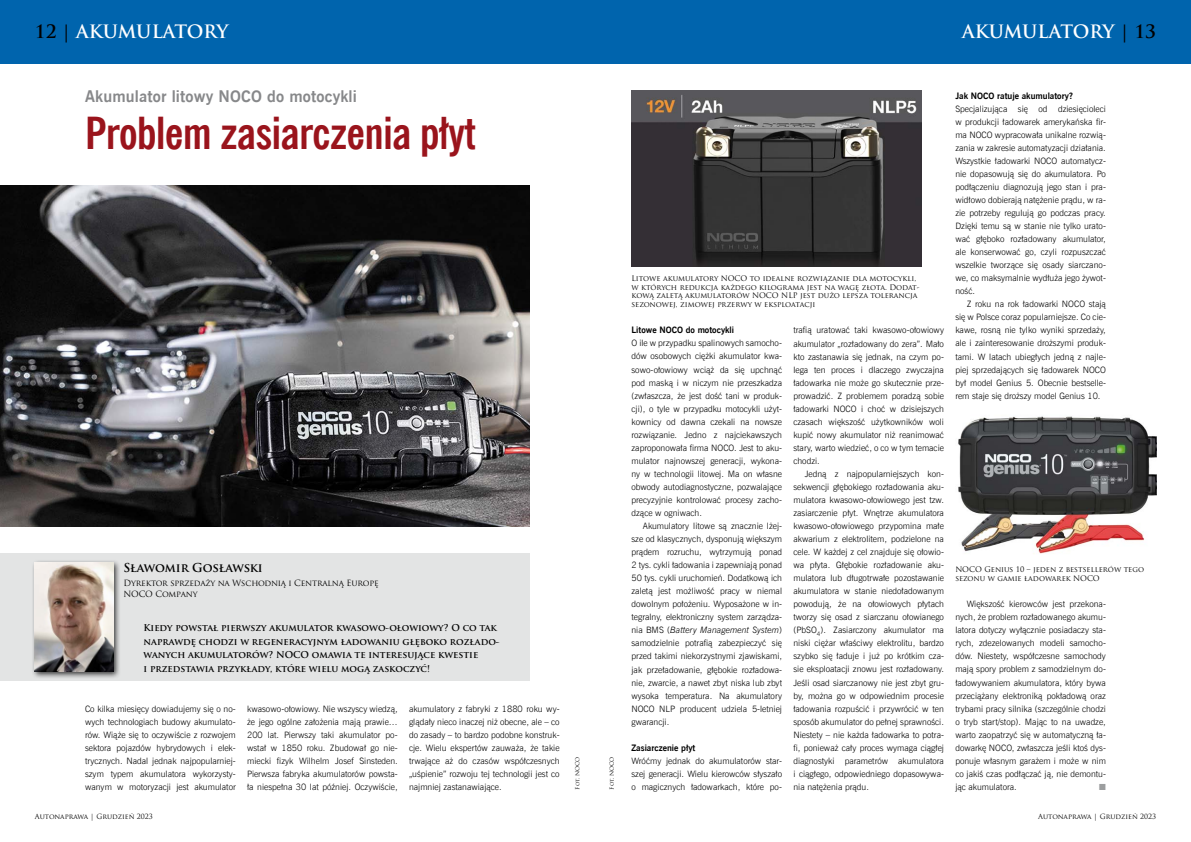
<style>
.page{position:relative;width:1191px;height:842px;background:#fff}
.page>*{position:absolute;margin:0;border:0;box-sizing:border-box;transform-origin:0 0}
.t1{font:700 44px "News Goth Cn EU";letter-spacing:-.015em;color:#9a141c}
.t2{font:700 18px "Trajan Pro";letter-spacing:-.01em;color:#fff}
.t3{font:700 16px "News Goth EU";letter-spacing:.01em;color:#87888a}
.t4{font:700 12px "Trajan Pro";letter-spacing:-.01em;color:#000}
.t5{font:700 9.2px/13.5px "Trajan Pro";color:#000}
.t6{font:8.8px/13px "News Goth Lt EU";color:#000;text-align:justify}
.t7{font:700 8.8px "News Goth EU";color:#000}
.t8{font:8.8px "Zapf Dingbats ITC";color:#9c9e9f}
.t9{font:8.4px/10.8px "Trajan Pro";letter-spacing:-.02em;color:#000}
.t10{font:7.5px/8.5px "Trajan Pro";color:#000}
.t11{font:7px "Trajan Pro";color:#000}
.t12{font:5.5px "Trajan Pro";letter-spacing:-.01em;color:#000}
.s1{color:#000}
.s2{font-style:italic}
</style>
<div class="page">
<div style="left:0;top:0;width:595px;height:64px;background:#0064ad"></div>
<div style="left:595px;top:0;width:596px;height:64px;background:#0064ad"></div>
<img style="left:958px;top:416px;width:198px;height:138px">
<img style="left:0;top:185px;width:529px;height:341px">
<div style="left:0;top:553px;width:529px;height:128px;background:#e3e4e4"></div>
<div style="left:31px;top:559px;width:90px;height:120px;background:#000;opacity:.75"></div>
<img style="left:35px;top:563px;width:78px;height:108px">
<img style="left:631px;top:90px;width:290px;height:176px">
<h2 class="t2" style="left:35px;top:20px;width:195px"><span class="s1">12 |</span> AKUMULATORY</h2>
<h2 class="t2" style="left:962px;top:20px;width:195px">AKUMULATORY <span class="s1">| 13</span></h2>
<h3 class="t3" style="left:85px;top:87px;width:273px">Akumulator litowy NOCO do motocykli</h3>
<h1 class="t1" style="left:85px;top:106px;width:392px">Problem zasiarczenia płyt</h1>
<h3 class="t4" style="left:124px;top:560px;width:141px">Sławomir Gosławski</h3>
<p class="t9" style="left:124px;top:577px;width:256px">Dyrektor sprzedaży na Wschodnią i Centralną Europę<br>NOCO Company</p>
<p class="t5" style="left:144px;top:621px;width:358px">Kiedy powstał pierwszy akumulator kwasowo-ołowiowy? O co tak naprawdę chodzi w regeneracyjnym ładowaniu głęboko rozłado&shy;wanych akumulatorów? NOCO omawia te interesujące kwestie<br>i przedstawia przykłady, które wielu mogą zaskoczyć!</p>
<p class="t6" style="left:85px;top:702px;width:152px">Co kilka miesięcy dowiadujemy się o no&shy;wych technologiach budowy akumulato&shy;rów. Wiąże się to oczywiście z rozwojem sektora pojazdów hybrydowych i elek&shy;trycznych. Nadal jednak najpopularniej&shy;szym typem akumulatora wykorzysty&shy;wanym w motoryzacji jest akumulator</p>
<p class="t11" style="left:35px;top:812px;width:119px">Autonaprawa | Grudzień 2023</p>
<p class="t6" style="left:247px;top:702px;width:152px">kwasowo-ołowiowy. Nie wszyscy wiedzą, że jego ogólne założenia mają prawie… 200 lat. Pierwszy taki akumulator po&shy;wstał w 1850 roku. Zbudował go nie&shy;miecki fizyk Wilhelm Josef Sinsteden.<br>Pierwsza fabryka akumulatorów powsta&shy;ła niespełna 30 lat później. Oczywiście,</p>
<p class="t6" style="left:409px;top:702px;width:152px">akumulatory z fabryki z 1880 roku wy&shy;glądały nieco inaczej niż obecne, ale – co do zasady – to bardzo podobne konstruk&shy;cje. Wielu ekspertów zauważa, że takie trwające aż do czasów współczesnych „uśpienie” rozwoju tej technologii jest co najmniej zastanawiające.</p>
<p class="t12" style="left:574px;top:789px;width:35px;rotate:-90deg">Fot. NOCO</p>
<p class="t12" style="left:608px;top:789px;width:35px;rotate:-90deg">Fot. NOCO</p>
<p class="t10" style="left:631px;top:274px;width:289px">Litowe akumulatory NOCO to idealne rozwiązanie dla motocykli, w których redukcja każdego kilograma jest na wagę złota. Dodat&shy;kową zaletą akumulatorów NOCO NLP jest dużo lepsza tolerancja sezonowej, zimowej przerwy w eksploatacji</p>
<p class="t7" style="left:631px;top:325px;width:104px">Litowe NOCO do motocykli</p>
<p class="t6" style="left:631px;top:337px;width:152px">O ile w przypadku spalinowych samocho&shy;dów osobowych ciężki akumulator kwa&shy;sowo-ołowiowy wciąż da się upchnąć pod maską i w niczym nie przeszkadza (zwłaszcza, że jest dość tani w produk&shy;cji), o tyle w przypadku motocykli użyt&shy;kownicy od dawna czekali na nowsze rozwiązanie. Jedno z najciekawszych zaproponowała firma NOCO. Jest to aku&shy;mulator najnowszej generacji, wykona&shy;ny w technologii litowej. Ma on własne obwody autodiagnostyczne, pozwalające precyzyjnie kontrolować procesy zacho&shy;dzące w ogniwach.</p>
<p class="t6" style="left:631px;top:519px;width:152px;text-indent:11px">Akumulatory litowe są znacznie lżej&shy;sze od klasycznych, dysponują większym prądem rozruchu, wytrzymują ponad 2 tys. cykli ładowania i zapewniają ponad 50 tys. cykli uruchomień. Dodatkową ich zaletą jest możliwość pracy w niemal dowolnym położeniu. Wyposażone w in&shy;tegralny, elektroniczny system zarządza&shy;nia BMS (<span class="s2">Battery Management System</span>) samodzielnie potrafią zabezpieczyć się przed takimi niekorzystnymi zjawiskami, jak przeładowanie, głębokie rozładowa&shy;nie, zwarcie, a nawet zbyt niska lub zbyt wysoka temperatura. Na akumulatory NOCO NLP producent udziela 5-letniej gwarancji.</p>
<p class="t7" style="left:631px;top:742px;width:65px">Zasiarczenie płyt</p>
<p class="t6" style="left:631px;top:754px;width:152px">Wróćmy jednak do akumulatorów star&shy;szej generacji. Wielu kierowców słyszało o magicznych ładowarkach, które po-</p>
<p class="t6" style="left:793px;top:324px;width:152px">trafią uratować taki kwasowo-ołowiowy akumulator „rozładowany do zera”. Mało kto zastanawia się jednak, na czym po&shy;lega ten proces i dlaczego zwyczajna ładowarka nie może go skutecznie prze&shy;prowadzić. Z problemem poradzą sobie ładowarki NOCO i choć w dzisiejszych czasach większość użytkowników woli kupić nowy akumulator niż reanimować stary, warto wiedzieć, o co w tym temacie chodzi.</p>
<p class="t6" style="left:793px;top:467px;width:152px;text-indent:11px">Jedną z najpopularniejszych kon&shy;sekwencji głębokiego rozładowania aku&shy;mulatora kwasowo-ołowiowego jest tzw. zasiarczenie płyt. Wnętrze akumulatora kwasowo-ołowiowego przypomina małe akwarium z elektrolitem, podzielone na cele. W każdej z cel znajduje się ołowio&shy;wa płyta. Głębokie rozładowanie aku&shy;mulatora lub długotrwałe pozostawanie akumulatora w stanie niedoładowanym powodują, że na ołowiowych płytach tworzy się osad z siarczanu ołowianego (PbSO<sub>4</sub>). Zasiarczony akumulator ma niski ciężar właściwy elektrolitu, bardzo szybko się ładuje i już po krótkim cza&shy;sie eksploatacji znowu jest rozładowany.<br>Jeśli osad siarczanowy nie jest zbyt gru&shy;by, można go w odpowiednim procesie ładowania rozpuścić i przywrócić w ten sposób akumulator do pełnej sprawności.<br>Niestety – nie każda ładowarka to potra&shy;fi, ponieważ cały proces wymaga ciągłej diagnostyki parametrów akumulatora i ciągłego, odpowiedniego dopasowywa-</p>
<p class="t6" style="left:793px;top:780px;width:77px">nia natężenia prądu.</p>
<p class="t7" style="left:955px;top:90px;width:119px">Jak NOCO ratuje akumulatory?</p>
<p class="t6" style="left:955px;top:102px;width:152px">Specjalizująca się od dziesięcioleci w produkcji ładowarek amerykańska fir&shy;ma NOCO wypracowała unikalne rozwią&shy;zania w zakresie automatyzacji działania.<br>Wszystkie ładowarki NOCO automatycz&shy;nie dopasowują się do akumulatora. Po podłączeniu diagnozują jego stan i pra&shy;widłowo dobierają natężenie prądu, w ra&shy;zie potrzeby regulują go podczas pracy.<br>Dzięki temu są w stanie nie tylko urato&shy;wać głęboko rozładowany akumulator, ale konserwować go, czyli rozpuszczać wszelkie tworzące się osady siarczano&shy;we, co maksymalnie wydłuża jego żywot&shy;ność.</p>
<p class="t6" style="left:955px;top:298px;width:152px;text-indent:11px">Z roku na rok ładowarki NOCO stają się w Polsce coraz popularniejsze. Co cie&shy;kawe, rosną nie tylko wyniki sprzedaży, ale i zainteresowanie droższymi produk&shy;tami. W latach ubiegłych jedną z najle&shy;piej sprzedających się ładowarek NOCO był model Genius 5. Obecnie bestselle&shy;rem staje się droższy model Genius 10.</p>
<p class="t10" style="left:955px;top:565px;width:190px">NOCO Genius 10 – jeden z bestsellerów tego sezonu w gamie ładowarek NOCO</p>
<p class="t6" style="left:955px;top:598px;width:152px;text-indent:11px">Większość kierowców jest przekona&shy;nych, że problem rozładowanego akumu&shy;latora dotyczy wyłącznie posiadaczy sta&shy;rych, zdezelowanych modeli samocho&shy;dów. Niestety, współczesne samochody mają spory problem z samodzielnym do&shy;ładowywaniem akumulatora, który bywa przeciążany elektroniką pokładową oraz trybami pracy silnika (szczególnie chodzi o tryb start/stop). Mając to na uwadze, warto zaopatrzyć się w automatyczną ła&shy;dowarkę NOCO, zwłaszcza jeśli ktoś dys&shy;ponuje własnym garażem i może w nim co jakiś czas podłączać ją, nie demontu&shy;jąc akumulatora.</p>
<p class="t8" style="left:1099px;top:783px;width:8px">■</p>
<p class="t11" style="left:1038px;top:812px;width:119px">Autonaprawa | Grudzień 2023</p>
</div>
